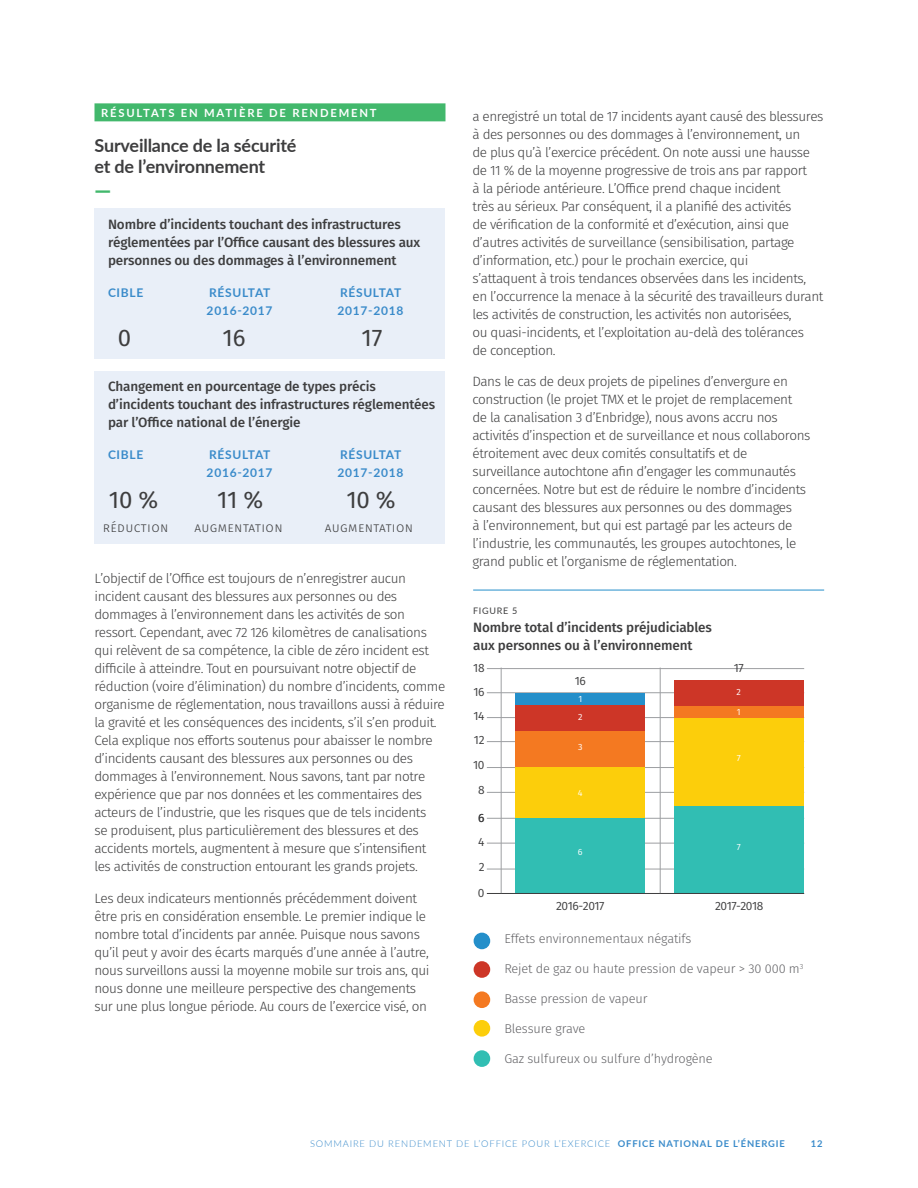
<style>
.page{position:relative;width:918px;height:1188px;background:#fff}
.page>*{position:absolute;margin:0;border:0;box-sizing:border-box;transform-origin:0 0}
.numbers{font:24px "Fira Sans";letter-spacing:-.01em;color:#3e3e3f}
.Hyphen{font:900 21px "Lato";color:#42b86c}
.t1{font:700 18px/21px "Lato";letter-spacing:-.01em;color:#3e3e3f}
.Body{font:300 13.5px/18px "Fira Sans";letter-spacing:-.03em;color:#3e3e3f}
.Number____Title{font:500 13.5px/18px "Fira Sans";letter-spacing:-.01em;color:#3e3e3f}
.Body-2{font:500 13.5px/18px "Fira Sans";letter-spacing:-.01em;color:#3e3e3f}
.numbers_small_type{font:300 13.5px "Fira Sans";letter-spacing:.03em;color:#3e3e3f}
.Body-3{font:300 12.75px "Fira Sans";letter-spacing:-.01em;color:#636366}
.Small_headers{font:700 12px "Lato";letter-spacing:.06em;color:#3a8bca}
.Diagram_Body{font:12px "Fira Sans";letter-spacing:-.03em;color:#3e3e3f}
.Performance_Title{font:700 11.25px "Lato";letter-spacing:.16em;color:#fff}
.t2{font:300 9.3px "Lato";letter-spacing:.09em;color:#3a8bca}
.t3{font:700 9.3px "Lato";color:#3a8bca}
.Diagram_Body-2{font:9px "Fira Sans";color:#fff}
.Body-4{font:9px "Lato";letter-spacing:.08em;color:#3e3e3f}
.s1{font-weight:700}
</style>
<div class="page">
<div style="left:94px;top:208px;width:352px;height:151px;background:#e9eff8"></div>
<div style="left:94px;top:371px;width:352px;height:172px;background:#e9eff8"></div>
<div style="left:94px;top:103px;width:352px;height:18px;background:#42b86c"></div>
<hr style="left:487px;top:818px;width:317px;height:1px;background:#9d9fa2">
<hr style="left:487px;top:869px;width:317px;height:1px;background:#9d9fa2">
<hr style="left:487px;top:792px;width:317px;height:1px;background:#9d9fa2">
<hr style="left:487px;top:741px;width:317px;height:1px;background:#9d9fa2">
<hr style="left:487px;top:717px;width:317px;height:1px;background:#9d9fa2">
<hr style="left:487px;top:843px;width:317px;height:1px;background:#9d9fa2">
<hr style="left:487px;top:767px;width:317px;height:1px;background:#9d9fa2">
<hr style="left:487px;top:692px;width:317px;height:1px;background:#9d9fa2">
<hr style="left:487px;top:668px;width:317px;height:1px;background:#9d9fa2">
<div style="left:515px;top:693px;width:130px;height:12px;background:#248fca"></div>
<div style="left:674px;top:806px;width:130px;height:88px;background:#31beb3"></div>
<div style="left:674px;top:718px;width:130px;height:88px;background:#fcce0b"></div>
<div style="left:515px;top:730px;width:130px;height:38px;background:#f47921"></div>
<div style="left:674px;top:706px;width:130px;height:12px;background:#f47921"></div>
<div style="left:674px;top:680px;width:130px;height:26px;background:#cd3627"></div>
<div style="left:515px;top:705px;width:130px;height:26px;background:#cd3627"></div>
<div style="left:515px;top:768px;width:130px;height:50px;background:#fcce0b"></div>
<div style="left:515px;top:818px;width:130px;height:75px;background:#31beb3"></div>
<hr style="left:487px;top:893px;width:317px;height:1px;background:#3e3e3f">
<div style="left:474px;top:933px;width:16px;height:16px;background:#248fca;border-radius:50%"></div>
<div style="left:474px;top:991px;width:16px;height:17px;background:#f47921;border-radius:50%"></div>
<div style="left:474px;top:961px;width:16px;height:17px;background:#cd3627;border-radius:50%"></div>
<div style="left:474px;top:1020px;width:16px;height:17px;background:#fcce0b;border-radius:50%"></div>
<div style="left:474px;top:1050px;width:16px;height:17px;background:#31beb3;border-radius:50%"></div>
<hr style="left:473px;top:590px;width:351px;height:1px;background:#248fca">
<hr style="left:501px;top:668px;width:1px;height:225px;background:#9d9fa2">
<hr style="left:660px;top:668px;width:1px;height:225px;background:#9d9fa2">
<p class="Performance_Title" style="left:101px;top:105px;width:277px">RÉSULTATS EN MATIÈRE DE RENDEMENT</p>
<p class="t1" style="left:94px;top:134px;width:204px">Surveillance de la sécurité et de l’environnement</p>
<p class="Hyphen" style="left:94px;top:174px;width:18px">—</p>
<p class="Number____Title" style="left:108px;top:217px;width:314px">Nombre d’incidents touchant des infrastructures réglementées par l’Office causant des blessures aux personnes ou des dommages à l’environnement</p>
<p class="Small_headers" style="left:108px;top:284px;width:37px">CIBLE</p>
<p class="Small_headers" style="left:209px;top:284px;width:63px">RÉSULTAT</p>
<p class="Small_headers" style="left:340px;top:284px;width:63px">RÉSULTAT</p>
<p class="Small_headers" style="left:207px;top:302px;width:67px">2016-2017</p>
<p class="Small_headers" style="left:338px;top:302px;width:67px">2017-2018</p>
<p class="numbers" style="left:118px;top:321px;width:15px">0</p>
<p class="numbers" style="left:223px;top:321px;width:24px">16</p>
<p class="numbers" style="left:362px;top:321px;width:22px">17</p>
<p class="Number____Title" style="left:108px;top:379px;width:329px">Changement en pourcentage de types précis d’incidents touchant des infrastructures réglementées par l’Office national de l’énergie</p>
<p class="Small_headers" style="left:108px;top:446px;width:37px">CIBLE</p>
<p class="Small_headers" style="left:209px;top:446px;width:63px">RÉSULTAT</p>
<p class="Small_headers" style="left:340px;top:446px;width:63px">RÉSULTAT</p>
<p class="Small_headers" style="left:207px;top:464px;width:67px">2016-2017</p>
<p class="Small_headers" style="left:338px;top:464px;width:67px">2017-2018</p>
<p class="numbers" style="left:109px;top:483px;width:51px">10 %</p>
<p class="numbers" style="left:217px;top:483px;width:48px">11 %</p>
<p class="numbers" style="left:346px;top:483px;width:51px">10 %</p>
<p class="numbers_small_type" style="left:103px;top:517px;width:67px">réduction</p>
<p class="numbers_small_type" style="left:194px;top:517px;width:90px">augmentation</p>
<p class="numbers_small_type" style="left:325px;top:517px;width:90px">augmentation</p>
<p class="Body" style="left:94px;top:571px;width:352px">L’objectif de l’Office est toujours de n’enregistrer aucun incident causant des blessures aux personnes ou des dommages à l’environnement dans les activités de son ressort. Cependant, avec 72 126 kilomètres de canalisations qui relèvent de sa compétence, la cible de zéro incident est difficile à atteindre. Tout en poursuivant notre objectif de réduction (voire d’élimination) du nombre d’incidents, comme organisme de réglementation, nous travaillons aussi à réduire la gravité et les conséquences des incidents, s’il s’en produit.<br>Cela explique nos efforts soutenus pour abaisser le nombre d’incidents causant des blessures aux personnes ou des dommages à l’environnement. Nous savons, tant par notre expérience que par nos données et les commentaires des acteurs de l’industrie, que les risques que de tels incidents<br>se produisent, plus particulièrement des blessures et des accidents mortels, augmentent à mesure que s’intensifient les activités de construction entourant les grands projets.</p>
<p class="Body" style="left:94px;top:890px;width:337px">Les deux indicateurs mentionnés précédemment doivent être pris en considération ensemble. Le premier indique le nombre total d’incidents par année. Puisque nous savons qu’il peut y avoir des écarts marqués d’une année à l’autre, nous surveillons aussi la moyenne mobile sur trois ans, qui nous donne une meilleure perspective des changements sur une plus longue période. Au cours de l’exercice visé, on</p>
<p class="Body" style="left:472px;top:108px;width:353px">a enregistré un total de 17 incidents ayant causé des blessures à des personnes ou des dommages à l’environnement, un<br>de plus qu’à l’exercice précédent. On note aussi une hausse de 11 % de la moyenne progressive de trois ans par rapport<br>à la période antérieure. L’Office prend chaque incident<br>très au sérieux. Par conséquent, il a planifié des activités<br>de vérification de la conformité et d’exécution, ainsi que d’autres activités de surveillance (sensibilisation, partage d’information, etc.) pour le prochain exercice, qui<br>s’attaquent à trois tendances observées dans les incidents, en l’occurrence la menace à la sécurité des travailleurs durant les activités de construction, les activités non autorisées,<br>ou quasi-incidents, et l’exploitation au-delà des tolérances<br>de conception.</p>
<p class="Body" style="left:472px;top:373px;width:339px">Dans le cas de deux projets de pipelines d’envergure en construction (le projet TMX et le projet de remplacement<br>de la canalisation 3 d’Enbridge), nous avons accru nos activités d’inspection et de surveillance et nous collaborons étroitement avec deux comités consultatifs et de surveillance autochtone afin d’engager les communautés concernées. Notre but est de réduire le nombre d’incidents causant des blessures aux personnes ou des dommages<br>à l’environnement, but qui est partagé par les acteurs de l’industrie, les communautés, les groupes autochtones, le grand public et l’organisme de réglementation.</p>
<p class="Body-4" style="left:473px;top:604px;width:46px">FIGURE 5</p>
<p class="Body-2" style="left:473px;top:619px;width:240px">Nombre total d’incidents préjudiciables aux personnes ou à l’environnement</p>
<p class="Diagram_Body" style="left:575px;top:672px;width:13px">16</p>
<p class="Diagram_Body" style="left:473px;top:659px;width:13px">18</p>
<p class="Diagram_Body" style="left:734px;top:659px;width:12px">17</p>
<p class="Diagram_Body" style="left:473px;top:683px;width:13px">16</p>
<p class="Diagram_Body" style="left:474px;top:707px;width:13px">14</p>
<p class="Diagram_Body" style="left:474px;top:731px;width:12px">12</p>
<p class="Diagram_Body" style="left:473px;top:756px;width:13px">10</p>
<p class="Diagram_Body" style="left:478px;top:782px;width:8px">8</p>
<p class="Diagram_Body" style="left:478px;top:810px;width:8px">6</p>
<p class="Diagram_Body" style="left:478px;top:833px;width:8px">4</p>
<p class="Diagram_Body" style="left:479px;top:859px;width:7px">2</p>
<p class="Diagram_Body" style="left:478px;top:884px;width:8px">0</p>
<p class="Diagram_Body-2" style="left:578px;top:693px;width:5px">1</p>
<p class="Diagram_Body-2" style="left:578px;top:711px;width:6px">2</p>
<p class="Diagram_Body-2" style="left:578px;top:740px;width:6px">3</p>
<p class="Diagram_Body-2" style="left:578px;top:786px;width:6px">4</p>
<p class="Diagram_Body-2" style="left:578px;top:846px;width:6px">6</p>
<p class="Diagram_Body-2" style="left:737px;top:685px;width:6px">2</p>
<p class="Diagram_Body-2" style="left:737px;top:705px;width:5px">1</p>
<p class="Diagram_Body-2" style="left:737px;top:751px;width:5px">7</p>
<p class="Diagram_Body-2" style="left:737px;top:840px;width:5px">7</p>
<p class="Diagram_Body" style="left:556px;top:897px;width:50px">2016-2017</p>
<p class="Diagram_Body" style="left:715px;top:897px;width:50px">2017-2018</p>
<p class="Body-3" style="left:504px;top:930px;width:189px">Effets environnementaux négatifs</p>
<p class="Body-3" style="left:504px;top:960px;width:300px">Rejet de gaz ou haute pression de vapeur &gt; 30 000 m<sup>3</sup></p>
<p class="Body-3" style="left:504px;top:990px;width:145px">Basse pression de vapeur</p>
<p class="Body-3" style="left:504px;top:1020px;width:82px">Blessure grave</p>
<p class="Body-3" style="left:504px;top:1050px;width:210px">Gaz sulfureux ou sulfure d’hydrogène</p>
<p class="t2" style="left:310px;top:1137px;width:476px">SOMMAIRE DU RENDEMENT DE L’OFFICE POUR L’EXERCICE <span class="s1">OFFICE NATIONAL DE L’ÉNERGIE</span></p>
<p class="t3" style="left:811px;top:1137px;width:13px">12</p>
</div>
